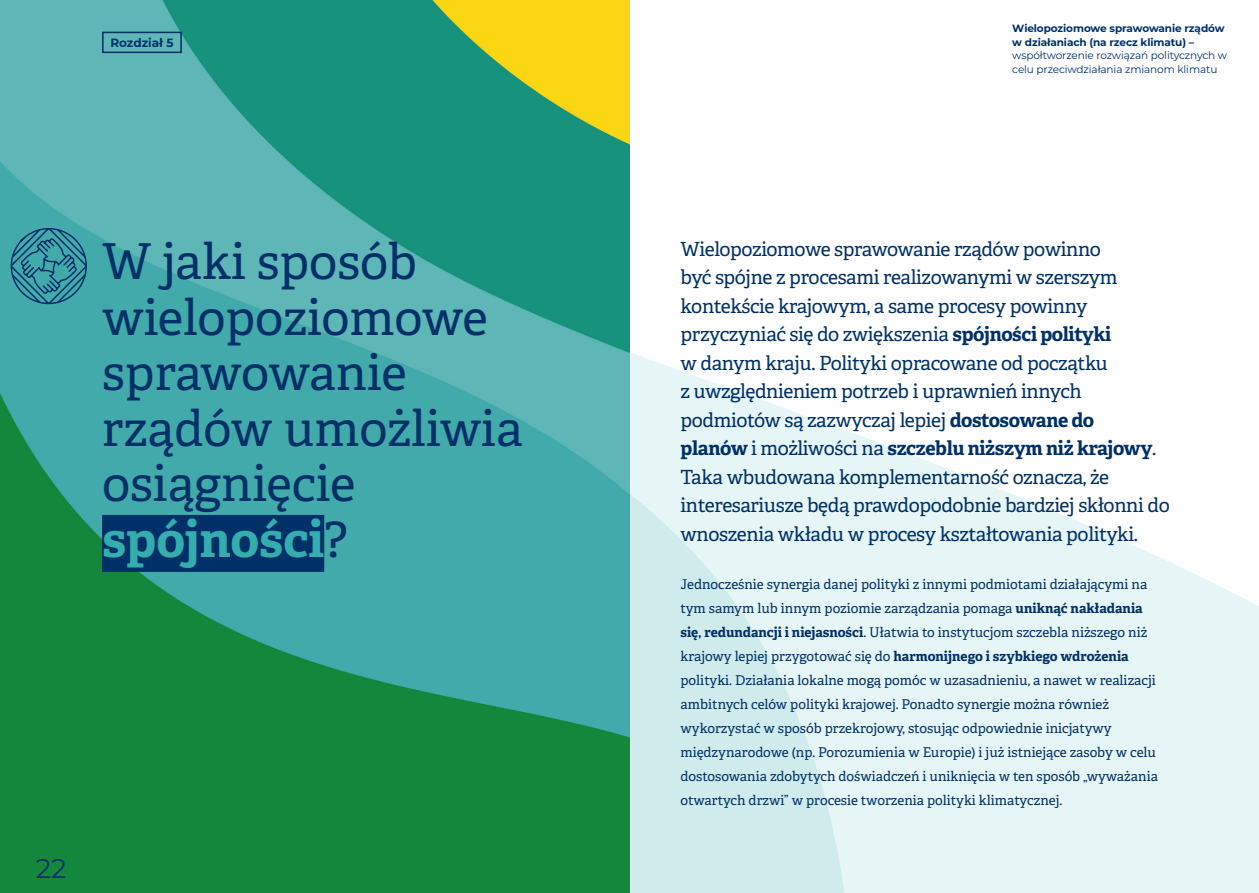
<style>
.page{position:relative;width:1259px;height:893px;background:#fff}
.page>*{position:absolute;margin:0;border:0;box-sizing:border-box;transform-origin:0 0}
.t1{font:49.5px/55.5px "Adelle PE";color:#003068}
.t2{font:27px "Montserrat";color:#003068}
.t3{font:19.5px/28.5px "Adelle PE";letter-spacing:-.02em;color:#003068}
.t4{font:13.5px/24px "Adelle PE";color:#003068}
.t5{font:700 12px "Montserrat";color:#003068}
.t6{font:10.5px/13.5px "Montserrat";letter-spacing:-.01em;color:#003068}
.t7{font:700 10.5px/13.5px "Montserrat";letter-spacing:-.01em;color:#003068}
.s1{font-weight:700;color:#33adad}
.s2{font-weight:700}
</style>
<div class="page">
<svg style="left:864px;top:437px;width:395px;height:456px;fill:#e6f5f5"></svg>
<svg style="left:630px;top:352px;width:234px;height:541px;fill:#e6f5f5"></svg>
<img style="left:0;top:0;width:630px;height:893px">
<svg style="left:9px;top:227px;width:79px;height:79px"></svg>
<div style="left:102px;top:515px;width:222px;height:57px;background:#003068"></div>
<div style="left:102px;top:32px;width:80px;height:21px;border:2px solid #003068"></div>
<p class="t5" style="left:110px;top:34px;width:65px">Rozdział 5</p>
<p class="t1" style="left:102px;top:232px;width:422px">W jaki sposób wielopoziomowe sprawowanie rządów umożliwia osiągnięcie <span class="s1">spójności</span>?</p>
<p class="t2" style="left:36px;top:849px;width:32px">22</p>
<p class="t7" style="left:1012px;top:21px;width:214px">Wielopoziomowe sprawowanie rządów w działaniach (na rzecz klimatu) –</p>
<p class="t6" style="left:1012px;top:49px;width:216px">współtworzenie rozwiązań politycznych w celu przeciwdziałania zmianom klimatu</p>
<p class="t3" style="left:680px;top:234px;width:491px">Wielopoziomowe sprawowanie rządów powinno<br>być spójne z procesami realizowanymi w szerszym kontekście krajowym, a same procesy powinny przyczyniać się do zwiększenia <span class="s2">spójności polityki<br></span>w danym kraju. Polityki opracowane od początku<br>z uwzględnieniem potrzeb i uprawnień innych podmiotów są zazwyczaj lepiej <span class="s2">dostosowane do<br>planów</span> i możliwości na <span class="s2">szczeblu niższym niż krajowy</span>.<br>Taka wbudowana komplementarność oznacza, że interesariusze będą prawdopodobnie bardziej skłonni do wnoszenia wkładu w procesy kształtowania polityki.</p>
<p class="t4" style="left:680px;top:572px;width:479px">Jednocześnie synergia danej polityki z innymi podmiotami działającymi na tym samym lub innym poziomie zarządzania pomaga <span class="s2">uniknąć nakładania się, redundancji i niejasności</span>. Ułatwia to instytucjom szczebla niższego niż krajowy lepiej przygotować się do <span class="s2">harmonijnego i szybkiego wdrożenia </span>polityki. Działania lokalne mogą pomóc w uzasadnieniu, a nawet w realizacji ambitnych celów polityki krajowej. Ponadto synergie można również wykorzystać w sposób przekrojowy, stosując odpowiednie inicjatywy międzynarodowe (np. Porozumienia w Europie) i już istniejące zasoby w celu dostosowania zdobytych doświadczeń i uniknięcia w ten sposób „wyważania otwartych drzwi” w procesie tworzenia polityki klimatycznej.</p>
</div>
